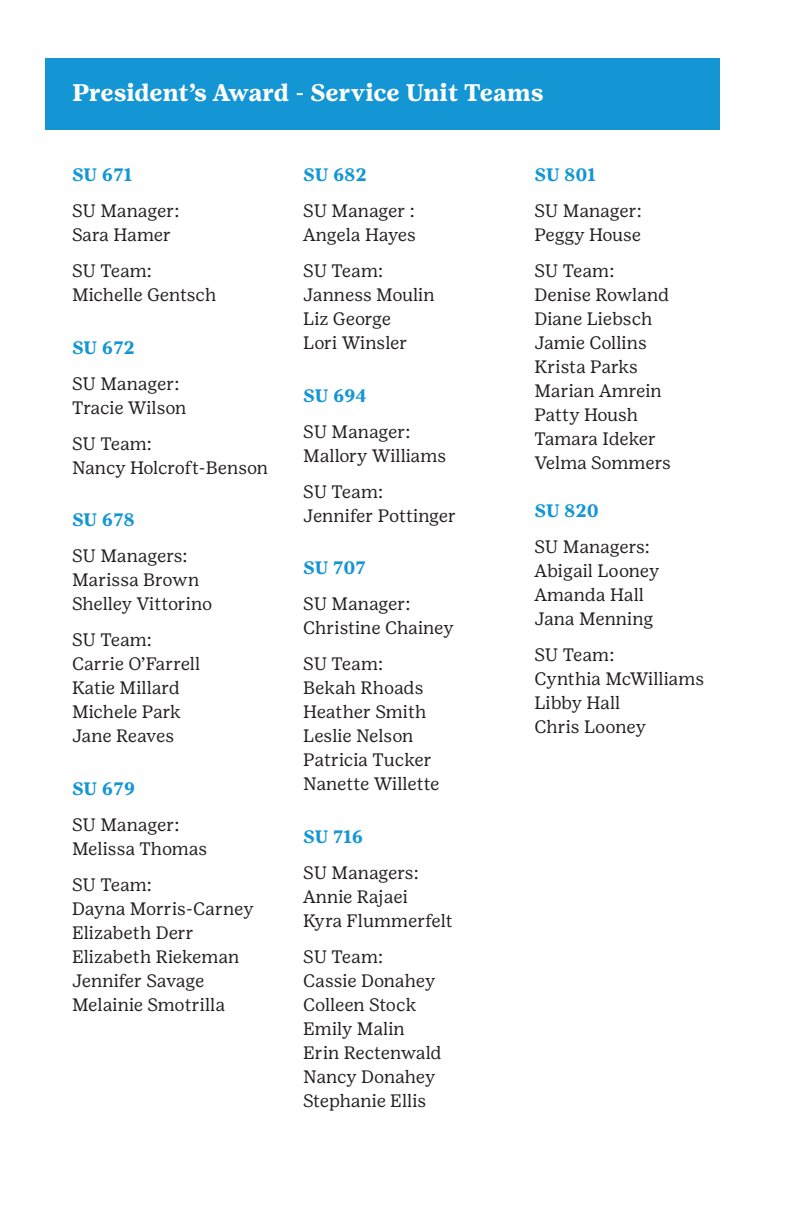
<style>
.page{position:relative;width:792px;height:1224px;background:#fff}
.page>*{position:absolute;margin:0;border:0;box-sizing:border-box;transform-origin:0 0}
.t1{font:700 24px "Girl Scout Text";color:#fff}
.t2{font:18px/24px "Girl Scout Text";color:#231f20}
.t3{font:700 18px "Girl Scout Text";letter-spacing:-.015em;color:#1496d4}
</style>
<div class="page">
<div style="left:46px;top:58px;width:674px;height:72px;background:#1496d4"></div>
<h1 class="t1" style="left:72px;top:78px;width:473px">President’s Award - Service Unit Teams</h1>
<p class="t3" style="left:72px;top:164px;width:62px">SU 671</p>
<p class="t2" style="left:72px;top:198px;width:109px">SU Manager:<br>Sara Hamer</p>
<p class="t2" style="left:72px;top:258px;width:146px">SU Team:<br>Michelle Gentsch</p>
<p class="t3" style="left:72px;top:336px;width:64px">SU 672</p>
<p class="t2" style="left:72px;top:371px;width:116px">SU Manager:<br>Tracie Wilson</p>
<p class="t2" style="left:72px;top:431px;width:198px">SU Team:<br>Nancy Holcroft-Benson</p>
<p class="t3" style="left:72px;top:509px;width:64px">SU 678</p>
<p class="t2" style="left:72px;top:544px;width:142px">SU Managers:<br>Marissa Brown<br>Shelley Vittorino</p>
<p class="t2" style="left:72px;top:628px;width:130px">SU Team:<br>Carrie O’Farrell<br>Katie Millard<br>Michele Park<br>Jane Reaves</p>
<p class="t3" style="left:72px;top:778px;width:65px">SU 679</p>
<p class="t2" style="left:72px;top:813px;width:137px">SU Manager:<br>Melissa Thomas</p>
<p class="t2" style="left:72px;top:873px;width:183px">SU Team:<br>Dayna Morris-Carney<br>Elizabeth Derr<br>Elizabeth Riekeman<br>Jennifer Savage<br>Melainie Smotrilla</p>
<p class="t3" style="left:303px;top:164px;width:65px">SU 682</p>
<p class="t2" style="left:303px;top:198px;width:114px">SU Manager :<br>Angela Hayes</p>
<p class="t2" style="left:303px;top:258px;width:133px">SU Team:<br>Janness Moulin<br>Liz George<br>Lori Winsler</p>
<p class="t3" style="left:303px;top:384px;width:65px">SU 694</p>
<p class="t2" style="left:303px;top:419px;width:145px">SU Manager:<br>Mallory Williams</p>
<p class="t2" style="left:303px;top:479px;width:155px">SU Team:<br>Jennifer Pottinger</p>
<p class="t3" style="left:303px;top:557px;width:64px">SU 707</p>
<p class="t2" style="left:303px;top:592px;width:152px">SU Manager:<br>Christine Chainey</p>
<p class="t2" style="left:303px;top:652px;width:138px">SU Team:<br>Bekah Rhoads<br>Heather Smith<br>Leslie Nelson<br>Patricia Tucker<br>Nanette Willette</p>
<p class="t3" style="left:303px;top:826px;width:62px">SU 716</p>
<p class="t2" style="left:303px;top:861px;width:151px">SU Managers:<br>Annie Rajaei<br>Kyra Flummerfelt</p>
<p class="t2" style="left:303px;top:945px;width:140px">SU Team:<br>Cassie Donahey<br>Colleen Stock<br>Emily Malin<br>Erin Rectenwald<br>Nancy Donahey<br>Stephanie Ellis</p>
<p class="t3" style="left:534px;top:163px;width:63px">SU 801</p>
<p class="t2" style="left:534px;top:198px;width:109px">SU Manager:<br>Peggy House</p>
<p class="t2" style="left:534px;top:258px;width:138px">SU Team:<br>Denise Rowland<br>Diane Liebsch<br>Jamie Collins<br>Krista Parks<br>Marian Amrein<br>Patty Housh<br>Tamara Ideker<br>Velma Sommers</p>
<p class="t3" style="left:534px;top:499px;width:66px">SU 820</p>
<p class="t2" style="left:534px;top:534px;width:127px">SU Managers:<br>Abigail Looney<br>Amanda Hall<br>Jana Menning</p>
<p class="t2" style="left:534px;top:642px;width:171px">SU Team:<br>Cynthia McWilliams<br>Libby Hall<br>Chris Looney</p>
</div>
